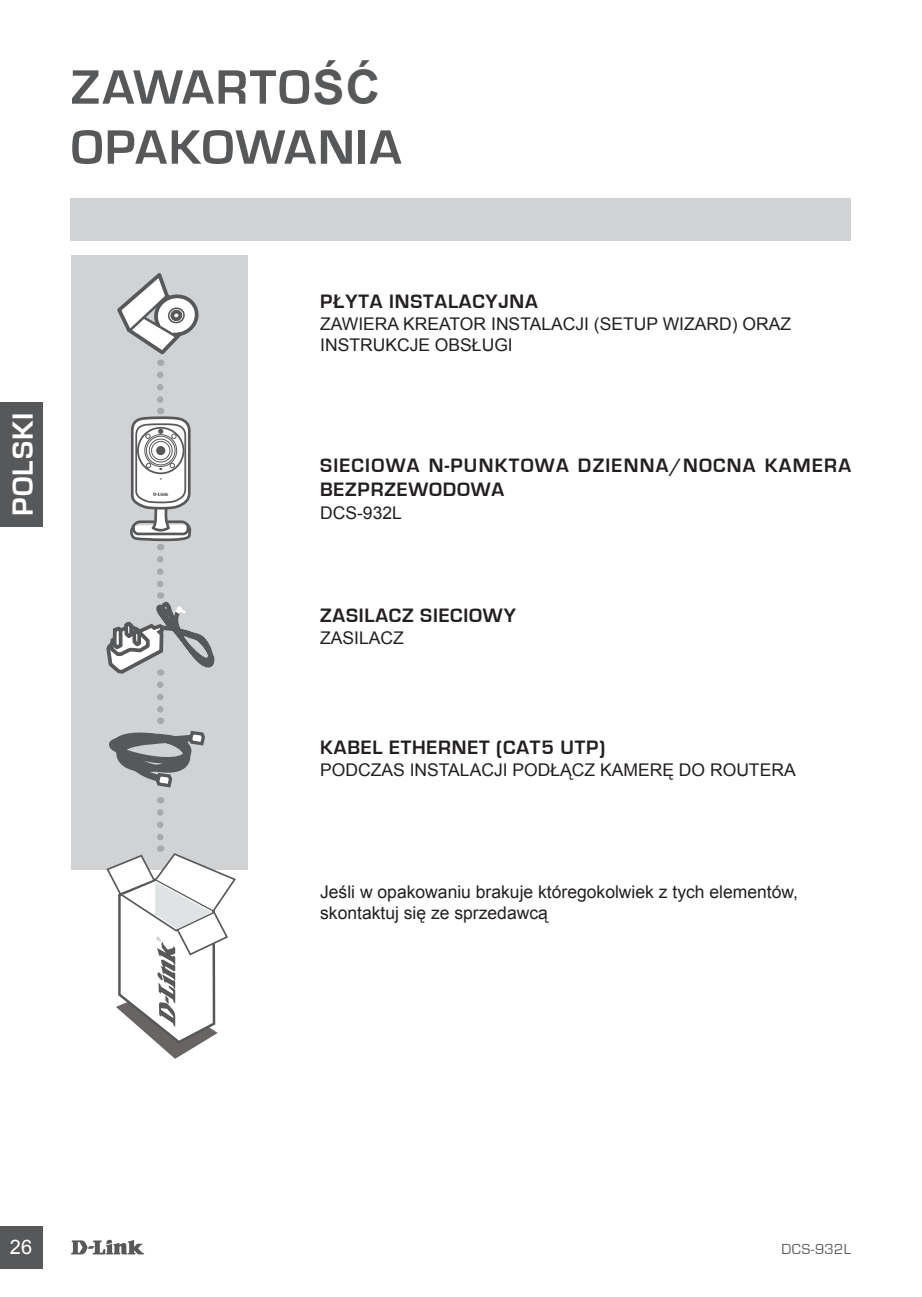
<style>
.page{position:relative;width:922px;height:1297px;background:#fff}
.page>*{position:absolute;margin:0;border:0;box-sizing:border-box;transform-origin:0 0}
.t1{font:700 50px/60px "Eurostile";letter-spacing:.03em;color:#57585a}
.t2{font:700 30px "Eurostile";letter-spacing:.035em;color:#fff}
.t3{font:700 20px "Eurostile";letter-spacing:.04em;color:#231f20}
.t4{font:20px "Arial";color:#fff}
.t5{font:17.5px/21px "Arial";color:#231f20}
.t6{font:15px "Eurostile";letter-spacing:.03em;color:#57585a}
.s1{font-family:"Arial";font-size:47.5px}
.s2{font-family:"Arial";font-size:18.75px}
</style>
<div class="page">
<svg style="left:71px;top:1239px;width:73px;height:15px"></svg>
<div style="left:0;top:1226px;width:43px;height:43px;background:#57585a"></div>
<div style="left:0;top:403px;width:43px;height:124px;background:#57585a"></div>
<div style="left:71px;top:198px;width:779px;height:42px;background:#d1d2d4"></div>
<div style="left:71px;top:255px;width:176px;height:615px;background:#d1d2d4"></div>
<svg style="left:109px;top:684px;width:96px;height:104px"></svg>
<svg style="left:106px;top:812px;width:130px;height:247px"></svg>
<svg style="left:117px;top:273px;width:82px;height:93px"></svg>
<svg style="left:106px;top:559px;width:109px;height:117px"></svg>
<svg style="left:130px;top:375px;width:62px;height:175px"></svg>
<h1 class="t1" style="left:71px;top:58px;width:332px">ZAWARTO<span class="s1">ŚĆ<br></span>OPAKOWANIA</h1>
<h2 class="t2" style="left:7px;top:516px;width:105px;rotate:-90deg">POLSKI</h2>
<p class="t3" style="left:320px;top:290px;width:219px">P<span class="s2">Ł</span>YTA INSTALACYJNA</p>
<p class="t5" style="left:320px;top:314px;width:472px">ZAWIERA KREATOR INSTALACJI (SETUP WIZARD) ORAZ<br>INSTRUKCJE OBSŁUGI</p>
<p class="t3" style="left:320px;top:455px;width:27px">SIECIOWA</p>
<p class="t3" style="left:428px;top:455px;width:38px">N-PUNKTOWA</p>
<p class="t3" style="left:578px;top:455px;width:14px">DZIENNA</p>
<p class="t3" style="left:669px;top:455px;width:29px">/NOCNA</p>
<p class="t3" style="left:764px;top:455px;width:85px">KAMERA</p>
<p class="t3" style="left:320px;top:479px;width:14px">BEZP</p>
<p class="t3" style="left:370px;top:479px;width:30px">RZEWODOWA</p>
<p class="t5" style="left:320px;top:502px;width:83px">DCS-932L</p>
<p class="t3" style="left:320px;top:604px;width:197px">ZASILACZ SIECIOWY</p>
<p class="t5" style="left:320px;top:628px;width:85px">ZASILACZ</p>
<p class="t3" style="left:320px;top:736px;width:286px">KABEL ETHERNET (CAT5 UTP)</p>
<p class="t5" style="left:320px;top:759px;width:477px">PODCZAS INSTALACJI PODŁĄCZ KAMERĘ DO ROUTERA</p>
<p class="t5" style="left:320px;top:882px;width:479px">Jeśli w opakowaniu brakuje któregokolwiek z tych elementów, skontaktuj się ze sprzedawcą</p>
<p class="t4" style="left:10px;top:1234px;width:24px">26</p>
<p class="t6" style="left:781px;top:1241px;width:70px">DCS-932L</p>
</div>
